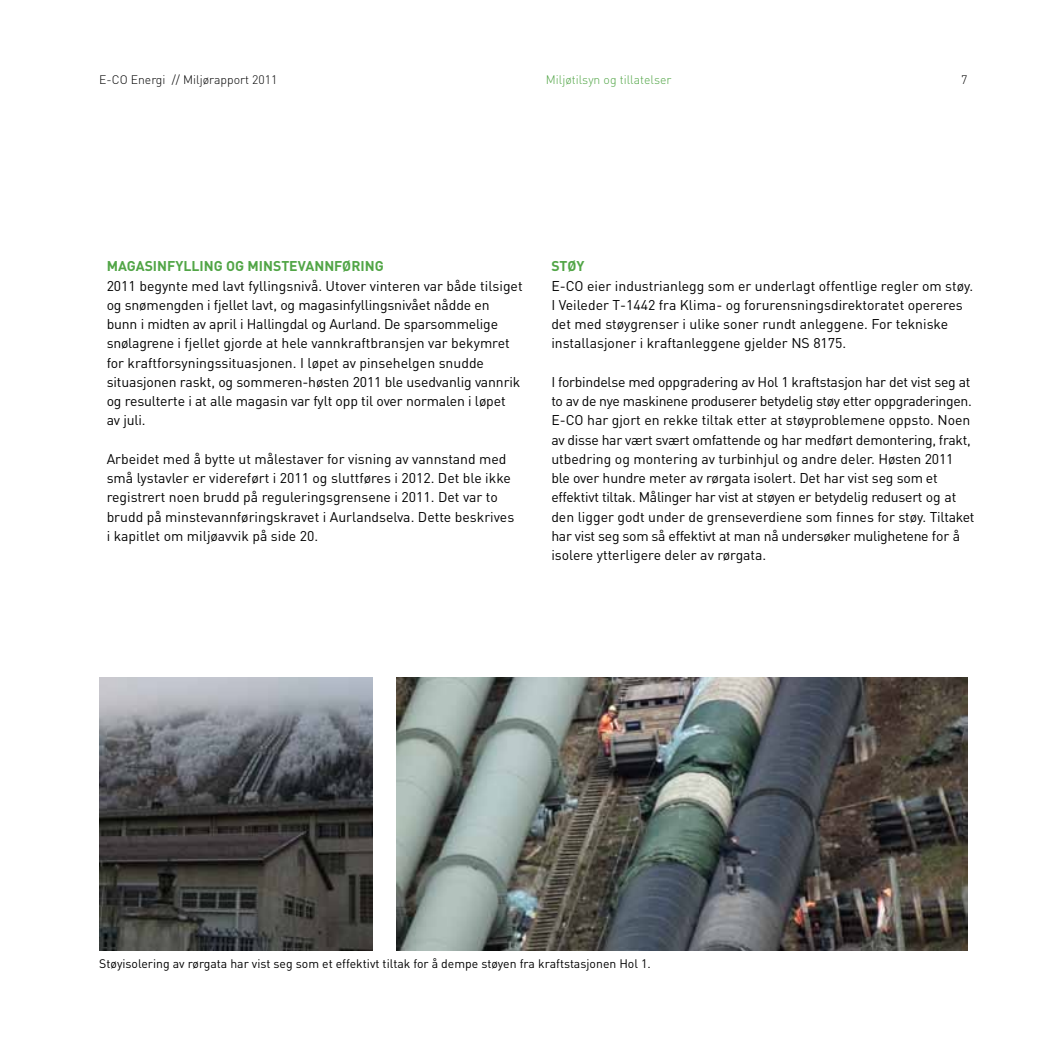
<style>
.page{position:relative;width:1042px;height:1042px;background:#fff}
.page>*{position:absolute;margin:0;border:0;box-sizing:border-box;transform-origin:0 0}
.t1{font:14px/19.2px "DIN";letter-spacing:-.01em;color:#000}
.t2{font:700 14px "DIN";color:#51a546}
.t3{font:12.25px "DIN";color:#000}
.t4{font:300 12.25px "DIN";color:#000}
.t5{font:300 12.25px "DIN";color:#51a546}
</style>
<div class="page">
<img style="left:99px;top:677px;width:273px;height:273px">
<img style="left:397px;top:677px;width:570px;height:273px">
<p class="t4" style="left:99px;top:72px;width:180px">E-CO Energi // Miljørapport 2011</p>
<p class="t5" style="left:546px;top:72px;width:127px">Miljøtilsyn og tillatelser</p>
<p class="t4" style="left:961px;top:72px;width:8px">7</p>
<p class="t2" style="left:107px;top:257px;width:279px">MAGASINFYLLING OG MINSTEVANNFØRING</p>
<p class="t1" style="left:107px;top:276px;width:417px">2011 begynte med lavt fyllingsnivå. Utover vinteren var både tilsiget og snømengden i fjellet lavt, og magasinfyllingsnivået nådde en bunn i midten av april i Hallingdal og Aurland. De sparsommelige snølagrene i fjellet gjorde at hele vannkraftbransjen var bekymret for kraftforsyningssituasjonen. I løpet av pinsehelgen snudde situasjonen raskt, og sommeren-høsten 2011 ble usedvanlig vannrik og resulterte i at alle magasin var fylt opp til over normalen i løpet<br>av juli.</p>
<p class="t1" style="left:107px;top:449px;width:409px">Arbeidet med å bytte ut målestaver for visning av vannstand med små lystavler er videreført i 2011 og sluttføres i 2012. Det ble ikke registrert noen brudd på reguleringsgrensene i 2011. Det var to brudd på minstevannføringskravet i Aurlandselva. Dette beskrives i kapitlet om miljøavvik på side 20.</p>
<p class="t2" style="left:551px;top:257px;width:35px">STØY</p>
<p class="t1" style="left:551px;top:276px;width:423px">E-CO eier industrianlegg som er underlagt offentlige regler om støy.<br>I Veileder T-1442 fra Klima- og forurensningsdirektoratet opereres det med støygrenser i ulike soner rundt anleggene. For tekniske installasjoner i kraftanleggene gjelder NS 8175.</p>
<p class="t1" style="left:551px;top:372px;width:425px">I forbindelse med oppgradering av Hol 1 kraftstasjon har det vist seg at to av de nye maskinene produserer betydelig støy etter oppgraderingen.<br>E-CO har gjort en rekke tiltak etter at støyproblemene oppsto. Noen av disse har vært svært omfattende og har medført demontering, frakt, utbedring og montering av turbinhjul og andre deler. Høsten 2011 ble over hundre meter av rørgata isolert. Det har vist seg som et effektivt tiltak. Målinger har vist at støyen er betydelig redusert og at den ligger godt under de grenseverdiene som finnes for støy. Tiltaket har vist seg som så effektivt at man nå undersøker mulighetene for å isolere ytterligere deler av rørgata.</p>
<p class="t3" style="left:99px;top:955px;width:553px">Støyisolering av rørgata har vist seg som et effektivt tiltak for å dempe støyen fra kraftstasjonen Hol 1.</p>
</div>
